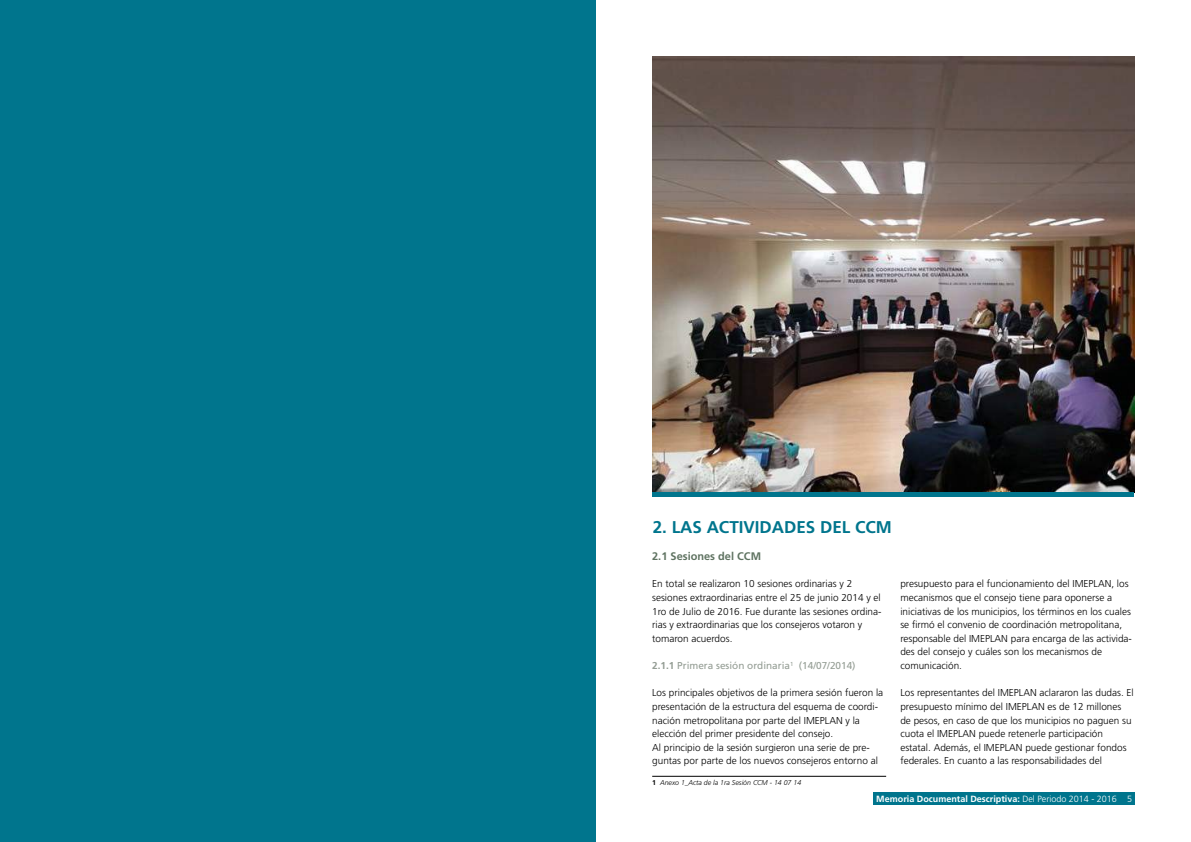
<style>
.page{position:relative;width:1191px;height:842px;background:#fff}
.page>*{position:absolute;margin:0;border:0;box-sizing:border-box;transform-origin:0 0}
.t1{font:700 17px "Frutiger LT Std";color:#00758d}
.t2{font:700 11px "Frutiger LT Std";color:#5f7361}
.t3{font:300 10px/13.6px "Frutiger LT Std";color:#000}
.t4{font:10px "Frutiger LT Std";color:#949d94}
.t5{font:700 9px "Frutiger LT Std";color:#fff}
.t6{font:italic 300 7px "Frutiger LT Std";color:#000}
.s1{font-weight:700}
.s2{font-weight:700;font-style:normal}
.s3{font-weight:300}
</style>
<div class="page">
<div style="left:0;top:0;width:595px;height:842px;background:#00758d"></div>
<hr style="left:652px;top:776px;width:234px;height:1px;background:#000">
<img style="left:652px;top:57px;width:482px;height:435px">
<hr style="left:652px;top:492px;width:481px;height:4px;background:#00758d">
<div style="left:873px;top:793px;width:261px;height:12px;background:#00758d"></div>
<h1 class="t1" style="left:653px;top:517px;width:240px">2. LAS ACTIVIDADES DEL CCM</h1>
<p class="t2" style="left:652px;top:550px;width:110px">2.1 Sesiones del CCM</p>
<p class="t3" style="left:652px;top:577px;width:231px">En total se realizaron 10 sesiones ordinarias y 2 sesiones extraordinarias entre el 25 de junio 2014 y el 1ro de Julio de 2016. Fue durante las sesiones ordina&shy;rias y extraordinarias que los consejeros votaron y tomaron acuerdos.</p>
<p class="t4" style="left:652px;top:660px;width:205px"><span class="s1">2.1.1</span> Primera sesión ordinaria<sup>1</sup> (14/07/2014)</p>
<p class="t3" style="left:652px;top:686px;width:232px">Los principales objetivos de la primera sesión fueron la presentación de la estructura del esquema de coordi&shy;nación metropolitana por parte del IMEPLAN y la elección del primer presidente del consejo.<br>Al principio de la sesión surgieron una serie de pre&shy;guntas por parte de los nuevos consejeros entorno al</p>
<p class="t6" style="left:652px;top:779px;width:150px"><span class="s2">1</span> Anexo 1_Acta de la 1ra Sesión CCM - 14 07 14</p>
<p class="t3" style="left:900px;top:577px;width:233px">presupuesto para el funcionamiento del IMEPLAN, los mecanismos que el consejo tiene para oponerse a iniciativas de los municipios, los términos en los cuales se firmó el convenio de coordinación metropolitana, responsable del IMEPLAN para encarga de las activida&shy;des del consejo y cuáles son los mecanismos de comunicación.</p>
<p class="t3" style="left:900px;top:686px;width:235px">Los representantes del IMEPLAN aclararon las dudas. El presupuesto mínimo del IMEPLAN es de 12 millones de pesos, en caso de que los municipios no paguen su cuota el IMEPLAN puede retenerle participación estatal. Además, el IMEPLAN puede gestionar fondos federales. En cuanto a las responsabilidades del</p>
<p class="t5" style="left:876px;top:793px;width:257px">Memoria Documental Descriptiva: <span class="s3">Del Periodo 2014 - 2016 5</span></p>
</div>
